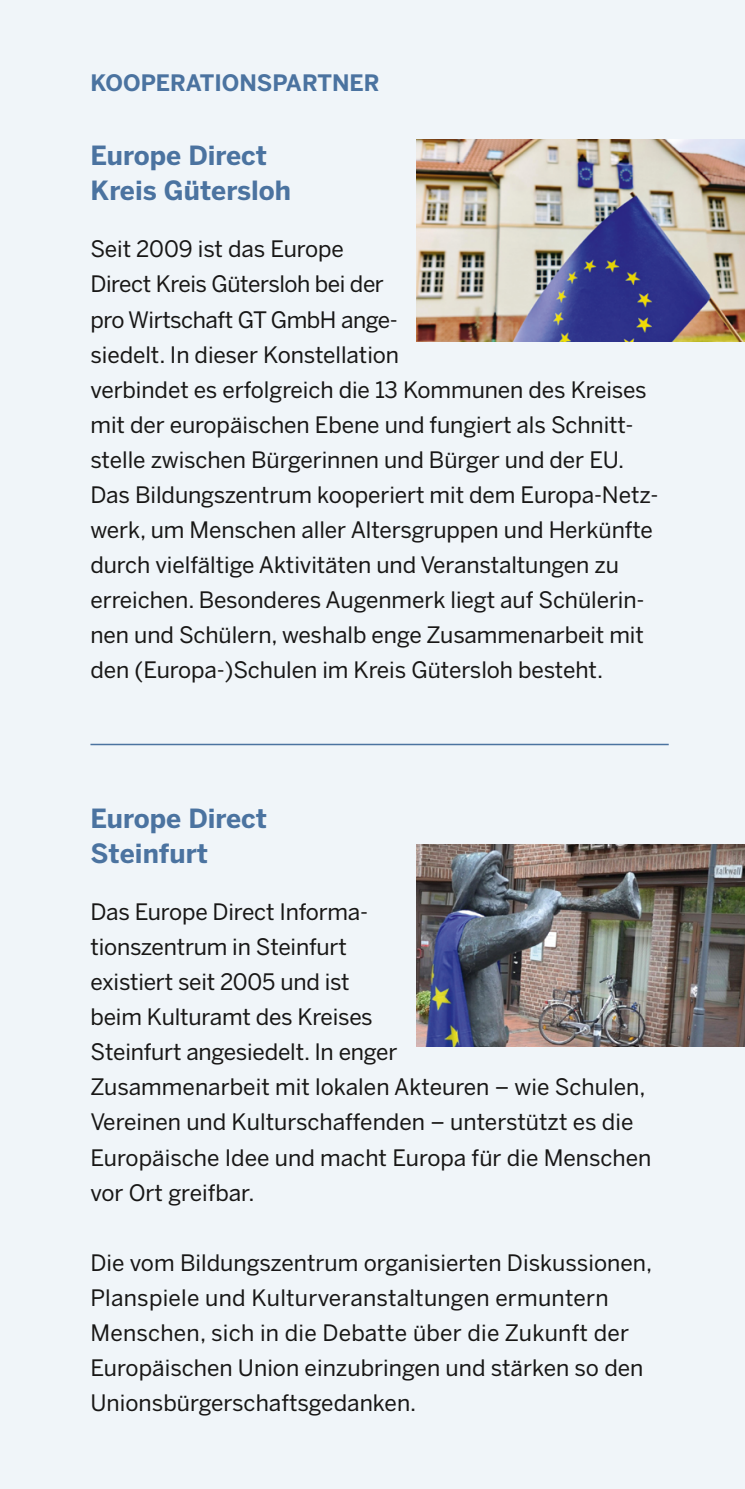
<style>
.page{position:relative;width:745px;height:1489px;background:#fff}
.page>*{position:absolute;margin:0;border:0;box-sizing:border-box;transform-origin:0 0}
.t1{font:700 26.25px/35px "Benton Sans";color:#4b73a0}
.t2{font:22.5px/35px "Benton Sans";letter-spacing:-.005em;color:#181716}
.t3{font:700 22.5px "Benton Sans";color:#4b73a0}
</style>
<div class="page">
<div style="left:0;top:0;width:744px;height:1488px;background:#f0f5f9"></div>
<img style="left:416px;top:140px;width:328px;height:201px">
<img style="left:416px;top:844px;width:328px;height:202px">
<hr style="left:90px;top:743px;width:578px;height:2px;background:#4b73a0">
<p class="t3" style="left:90px;top:70px;width:290px">KOOPERATIONSPARTNER</p>
<p class="t1" style="left:90px;top:138px;width:202px">Europe Direct<br>Kreis Gütersloh</p>
<p class="t2" style="left:90px;top:232px;width:569px">Seit 2009 ist das Europe<br>Direct Kreis Gütersloh bei der<br>pro Wirtschaft GT GmbH ange-<br>siedelt. In dieser Konstellation<br>verbindet es erfolgreich die 13 Kommunen des Kreises mit der europäischen Ebene und fungiert als Schnitt&shy;stelle zwischen Bürgerinnen und Bürger und der EU.<br>Das Bildungszentrum kooperiert mit dem Europa-Netz&shy;werk, um Menschen aller Altersgruppen und Herkünfte durch vielfältige Aktivitäten und Veranstaltungen zu erreichen. Besonderes Augenmerk liegt auf Schülerin&shy;nen und Schülern, weshalb enge Zusammenarbeit mit den (Europa-)Schulen im Kreis Gütersloh besteht.</p>
<p class="t1" style="left:90px;top:801px;width:178px">Europe Direct<br>Steinfurt</p>
<p class="t2" style="left:90px;top:895px;width:562px">Das Europe Direct Informa-<br>tionszentrum in Steinfurt<br>existiert seit 2005 und ist<br>beim Kulturamt des Kreises<br>Steinfurt angesiedelt. In enger<br>Zusammenarbeit mit lokalen Akteuren – wie Schulen, Vereinen und Kulturschaffenden – unterstützt es die Europäische Idee und macht Europa für die Menschen vor Ort greifbar.</p>
<p class="t2" style="left:90px;top:1245px;width:563px">Die vom Bildungszentrum organisierten Diskussionen, Planspiele und Kulturveranstaltungen ermuntern Menschen, sich in die Debatte über die Zukunft der Europäischen Union einzubringen und stärken so den Unionsbürgerschaftsgedanken.</p>
</div>
